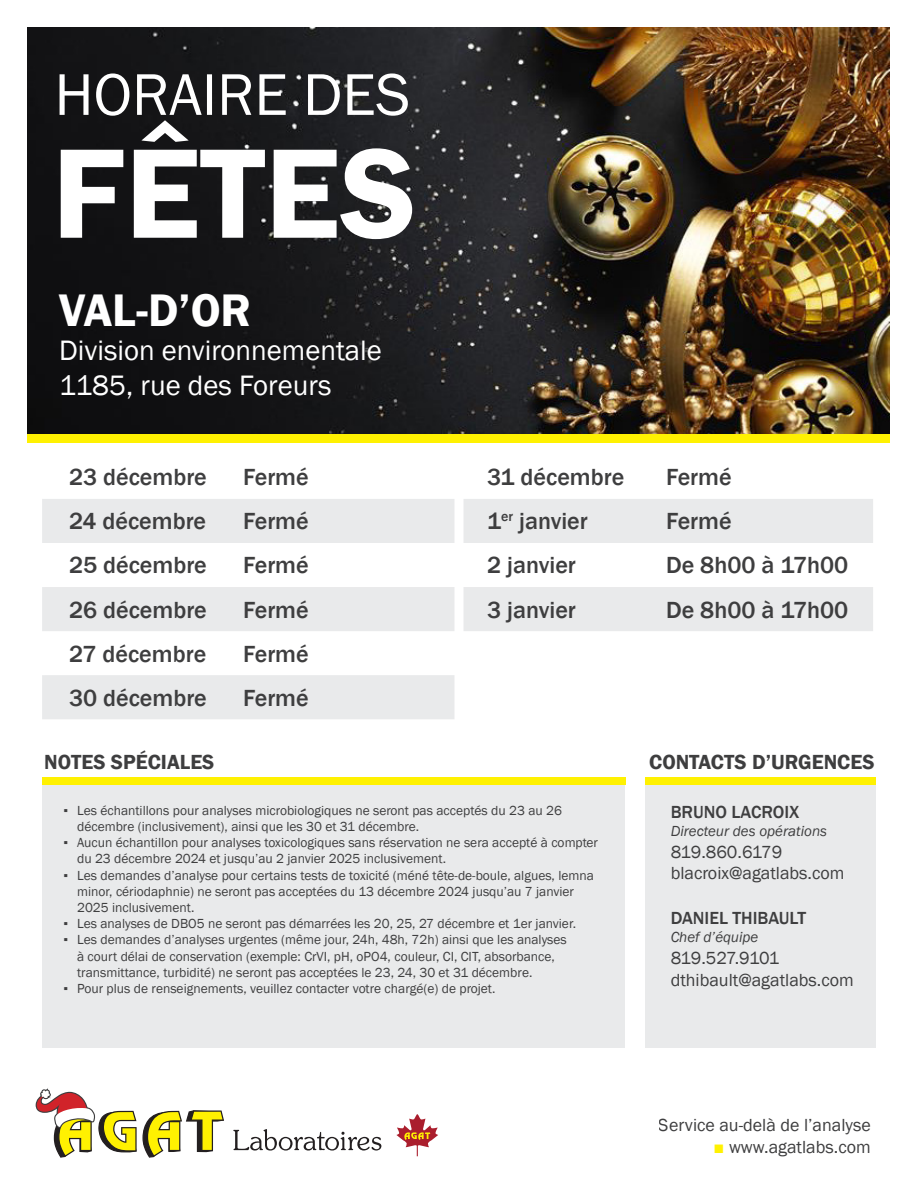
<style>
.page{position:relative;width:918px;height:1188px;background:#fff}
.page>*{position:absolute;margin:0;border:0;box-sizing:border-box;transform-origin:0 0}
.t1{font:600 132px "Franklin Gothic";color:#fff}
.t2{font:600 46.95px "Franklin Gothic";color:#fff}
.t3{font:28.95px "Franklin Gothic";color:#fff}
.t4{font:500 24px "Franklin Gothic";color:#3e3e3f}
.t5{font:600 21px "Franklin Gothic";color:#3e3e3f}
.t6{font:18px "Franklin Gothic";color:#3e3e3f}
.t7{font:500 18px "Franklin Gothic";color:#3e3e3f}
.t8{font:18px "Franklin Gothic";letter-spacing:-.04em;color:#3e3e3f}
.t9{font:italic 15px "Franklin Gothic";color:#3e3e3f}
.t10{font:13.5px/16.2px "Franklin Gothic";color:#3e3e3f}
.s1{color:#fff101}
</style>
<div class="page">
<img style="left:27px;top:27px;width:863px;height:408px">
<div style="left:27px;top:435px;width:863px;height:8px;background:#fff101"></div>
<svg style="left:60px;top:73px;width:348px;height:43px"></svg>
<svg style="left:233px;top:1129px;width:148px;height:22px"></svg>
<svg style="left:396px;top:1114px;width:42px;height:42px"></svg>
<svg style="left:35px;top:1088px;width:189px;height:70px"></svg>
<div style="left:42px;top:781px;width:583px;height:267px;background:#e9eaeb"></div>
<div style="left:646px;top:782px;width:230px;height:266px;background:#e9eaeb"></div>
<div style="left:42px;top:777px;width:583px;height:7px;background:#fff101"></div>
<div style="left:646px;top:777px;width:230px;height:7px;background:#fff101"></div>
<svg style="left:42px;top:499px;width:831px;height:220px;fill:#ecedee"></svg>
<div style="left:454px;top:456px;width:10px;height:289px;background:#fff"></div>
<h1 class="t1" style="left:52px;top:112px;width:366px">FÊTES</h1>
<p class="t2" style="left:59px;top:281px;width:194px">VAL-D’OR</p>
<p class="t3" style="left:59px;top:333px;width:324px">Division environnementale</p>
<p class="t3" style="left:59px;top:367px;width:274px">1185, rue des Foreurs</p>
<h3 class="t4" style="left:69px;top:462px;width:139px">23 décembre</h3>
<h3 class="t4" style="left:243px;top:462px;width:67px">Fermé</h3>
<h3 class="t4" style="left:487px;top:462px;width:139px">31 décembre</h3>
<h3 class="t4" style="left:666px;top:462px;width:67px">Fermé</h3>
<h3 class="t4" style="left:69px;top:507px;width:139px">24 décembre</h3>
<h3 class="t4" style="left:243px;top:507px;width:67px">Fermé</h3>
<h3 class="t4" style="left:487px;top:507px;width:102px">1<sup>er</sup> janvier</h3>
<h3 class="t4" style="left:666px;top:507px;width:67px">Fermé</h3>
<h3 class="t4" style="left:69px;top:551px;width:139px">25 décembre</h3>
<h3 class="t4" style="left:243px;top:551px;width:67px">Fermé</h3>
<h3 class="t4" style="left:487px;top:551px;width:90px">2 janvier</h3>
<h3 class="t4" style="left:666px;top:551px;width:184px">De 8h00 à 17h00</h3>
<h3 class="t4" style="left:69px;top:595px;width:139px">26 décembre</h3>
<h3 class="t4" style="left:243px;top:595px;width:67px">Fermé</h3>
<h3 class="t4" style="left:487px;top:595px;width:90px">3 janvier</h3>
<h3 class="t4" style="left:666px;top:595px;width:184px">De 8h00 à 17h00</h3>
<h3 class="t4" style="left:69px;top:639px;width:139px">27 décembre</h3>
<h3 class="t4" style="left:243px;top:639px;width:67px">Fermé</h3>
<h3 class="t4" style="left:69px;top:683px;width:139px">30 décembre</h3>
<h3 class="t4" style="left:243px;top:683px;width:67px">Fermé</h3>
<p class="t5" style="left:44px;top:749px;width:172px">NOTES SPÉCIALES</p>
<p class="t5" style="left:649px;top:749px;width:227px">CONTACTS D’URGENCES</p>
<p class="t10" style="left:77px;top:802px;width:486px;text-indent:-14px">▪ Les échantillons pour analyses microbiologiques ne seront pas acceptés du 23 au 26 décembre (inclusivement), ainsi que les 30 et 31 décembre.</p>
<p class="t10" style="left:77px;top:835px;width:522px;text-indent:-14px">▪ Aucun échantillon pour analyses toxicologiques sans réservation ne sera accepté à compter du 23 décembre 2024 et jusqu’au 2 janvier 2025 inclusivement.</p>
<p class="t10" style="left:77px;top:867px;width:518px;text-indent:-14px">▪ Les demandes d’analyse pour certains tests de toxicité (méné tête-de-boule, algues, lemna minor, cériodaphnie) ne seront pas acceptées du 13 décembre 2024 jusqu’au 7 janvier<br>2025 inclusivement.</p>
<p class="t10" style="left:64px;top:916px;width:514px">▪ Les analyses de DBO5 ne seront pas démarrées les 20, 25, 27 décembre et 1er janvier.</p>
<p class="t10" style="left:77px;top:932px;width:491px;text-indent:-14px">▪ Les demandes d’analyses urgentes (même jour, 24h, 48h, 72h) ainsi que les analyses à court délai de conservation (exemple: CrVI, pH, oPO4, couleur, CI, CIT, absorbance, transmittance, turbidité) ne seront pas acceptées le 23, 24, 30 et 31 décembre.</p>
<p class="t10" style="left:64px;top:981px;width:433px">▪ Pour plus de renseignements, veuillez contacter votre chargé(e) de projet.</p>
<p class="t7" style="left:671px;top:801px;width:130px">BRUNO LACROIX</p>
<p class="t9" style="left:671px;top:822px;width:158px">Directeur des opérations</p>
<p class="t6" style="left:671px;top:840px;width:113px">819.860.6179</p>
<p class="t6" style="left:671px;top:862px;width:175px">blacroix@agatlabs.com</p>
<p class="t7" style="left:671px;top:907px;width:137px">DANIEL THIBAULT</p>
<p class="t9" style="left:671px;top:928px;width:89px">Chef d’équipe</p>
<p class="t8" style="left:671px;top:947px;width:110px">819.527.9101</p>
<p class="t6" style="left:671px;top:968px;width:185px">dthibault@agatlabs.com</p>
<h3 class="t6" style="left:659px;top:1114px;width:213px">Service au-delà de l’analyse</h3>
<h3 class="t6" style="left:714px;top:1136px;width:159px"><span class="s1">■</span> www.agatlabs.com</h3>
</div>
